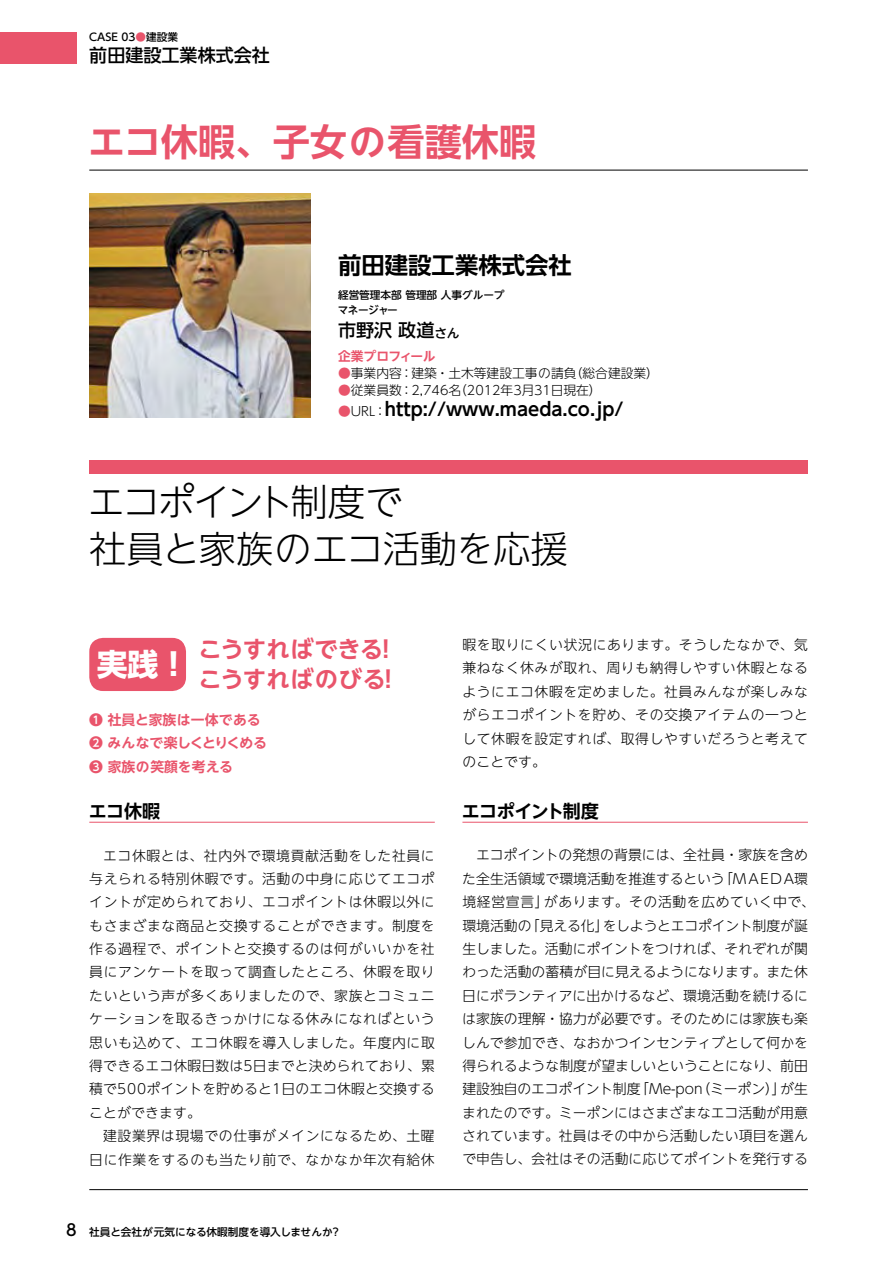
<style>
.page{position:relative;width:893px;height:1263px;background:#fff}
.page>*{position:absolute;margin:0;border:0;box-sizing:border-box;transform-origin:0 0}
.t1{font:300 37.2px/46.8px "UD Shin Go NT Pro";letter-spacing:-.02em;color:#000}
.t2{font:700 37.2px "UD Shin Go NT Pro De";color:#e9546b}
.t3{font:700 30.9px "UD Shin Go NT Pro";color:#fff}
.t4{font:700 23.4px/29.7px "UD Shin Go NT Pro De";letter-spacing:.005em;color:#e9546b}
.t5{font:700 23.4px "UD Shin Go NT Pro De";color:#000}
.t6{font:700 18px "UD Shin Go NT Pro De";color:#000}
.t7{font:500 18px "UD Shin Go NT Pro";color:#000}
.t8{font:700 18px "UD Shin Go NT Pro De";letter-spacing:-.04em;color:#000}
.t9{font:300 13.8px/23.4px "UD Shin Go NT Pro";letter-spacing:.005em;color:#000;text-align:justify}
.t10{font:300 13.8px/23.4px "UD Shin Go NT Pro";letter-spacing:.045em;color:#000;text-align:right}
.t11{font:700 13.8px/23.4px "UD Shin Go NT Pro De";color:#e9546b}
.t12{font:300 12.75px "UD Shin Go NT Pro";color:#000}
.t13{font:700 12.75px "UD Shin Go NT Pro De";letter-spacing:-.03em;color:#e9546b}
.t14{font:500 10.65px/15.9px "UD Shin Go NT Pro";color:#000}
.s1{color:#e9546b}
.s2{font-size:12.75px}
.s3{font-family:"UD Shin Go NT Pro";font-weight:300;font-size:12.75px;color:#e9546b}
.s4{font-family:"UD Shin Go NT Pro";font-weight:300;font-size:12.75px}
.s5{font-size:15.9px}
</style>
<div class="page">
<div style="left:89px;top:638px;width:97px;height:53px;background:#e9546b;border-radius:14px"></div>
<hr style="left:89px;top:1189px;width:719px;height:1px;background:#000">
<hr style="left:89px;top:170px;width:719px;height:1px;background:#000">
<div style="left:89px;top:460px;width:719px;height:14px;background:#e9546b"></div>
<div style="left:0;top:32px;width:77px;height:32px;background:#e9546b"></div>
<img style="left:89px;top:193px;width:221px;height:225px">
<hr style="left:89px;top:822px;width:346px;height:1px;background:#e9546b">
<hr style="left:462px;top:822px;width:346px;height:1px;background:#e9546b">
<p class="t14" style="left:89px;top:29px;width:90px">CASE 03<span class="s1">●</span>建設業</p>
<h3 class="t7" style="left:89px;top:40px;width:182px">前田建設工業株式会社</h3>
<h1 class="t2" style="left:88px;top:112px;width:450px">エコ休暇、子女の看護休暇</h1>
<h3 class="t5" style="left:338px;top:246px;width:235px">前田建設工業株式会社</h3>
<p class="t14" style="left:338px;top:286px;width:168px">経営管理本部 管理部 人事グループマネージャー</p>
<h3 class="t7" style="left:338px;top:315px;width:123px">市野沢 政道<span class="s2">さん</span></h3>
<p class="t13" style="left:338px;top:346px;width:99px">企業プロフィール</p>
<p class="t12" style="left:338px;top:363px;width:322px"><span class="s1">●</span>事業内容：建築・土木等建設工事の請負（総合建設業）</p>
<p class="t12" style="left:338px;top:380px;width:265px"><span class="s1">●</span>従業員数：2,746名（2012年3月31日現在）</p>
<h3 class="t6" style="left:338px;top:394px;width:287px"><span class="s3">●</span><span class="s4">URL：</span>http://www.maeda.co.jp/</h3>
<h1 class="t1" style="left:88px;top:478px;width:481px">エコポイント制度で<br>社員と家族のエコ活動を応援</h1>
<h3 class="t4" style="left:198px;top:634px;width:203px">こうすればできる！こうすればのびる！</h3>
<p class="t11" style="left:89px;top:708px;width:179px">❶ 社員と家族は一体である<br>❷ みんなで楽しくとりくめる<br>❸ 家族の笑顔を考える</p>
<h2 class="t3" style="left:97px;top:639px;width:94px">実践 ！</h2>
<h3 class="t6" style="left:89px;top:796px;width:73px">エコ休暇</h3>
<p class="t9" style="left:89px;top:843px;width:347px;text-indent:14px">エコ休暇とは、社内外で環境貢献活動をした社員に与えられる特別休暇です。活動の中身に応じてエコポイントが定められており、エコポイントは休暇以外にもさまざまな商品と交換することができます。制度を作る過程で、ポイントと交換するのは何がいいかを社員にアンケートを取って調査したところ、休暇を取りたいという声が多くありましたので、家族とコミュニケーションを取るきっかけになる休みになればという思いも込めて、エコ休暇を導入しました。年度内に取得できるエコ休暇日数は5日までと決められており、累積で500ポイントを貯めると1日のエコ休暇と交換することができます。</p>
<p class="t10" style="left:89px;top:1124px;width:347px">建設業界は現場での仕事がメインになるため、土曜日に作業をするのも当たり前で、なかなか年次有給休</p>
<p class="t14" style="left:66px;top:1224px;width:277px"><span class="s5">8</span> 社員と会社が元気になる休暇制度を導入しませんか？</p>
<p class="t9" style="left:462px;top:633px;width:347px">暇を取りにくい状況にあります。そうしたなかで、気兼ねなく休みが取れ、周りも納得しやすい休暇となるようにエコ休暇を定めました。社員みんなが楽しみながらエコポイントを貯め、その交換アイテムの一つとして休暇を設定すれば、取得しやすいだろうと考えてのことです。</p>
<h3 class="t8" style="left:462px;top:796px;width:139px">エコポイント制度</h3>
<p class="t9" style="left:462px;top:843px;width:354px;text-align:center">エコポイントの発想の背景には、全社員・家族を含め<br>た全生活領域で環境活動を推進するという「MAEDA環境経営宣言」があります。その活動を広めていく中で、環境活動の「見える化」をしようとエコポイント制度が誕生しました。活動にポイントをつければ、それぞれが関わった活動の蓄積が目に見えるようになります。また休日にボランティアに出かけるなど、環境活動を続けるには家族の理解・協力が必要です。そのためには家族も楽しんで参加でき、なおかつインセンティブとして何かを得られるような制度が望ましいということになり、前田建設独自のエコポイント制度「Me-pon（ミーポン）」が生まれたのです。ミーポンにはさまざまなエコ活動が用意されています。社員はその中から活動したい項目を選んで申告し、会社はその活動に応じてポイントを発行する</p>
</div>
